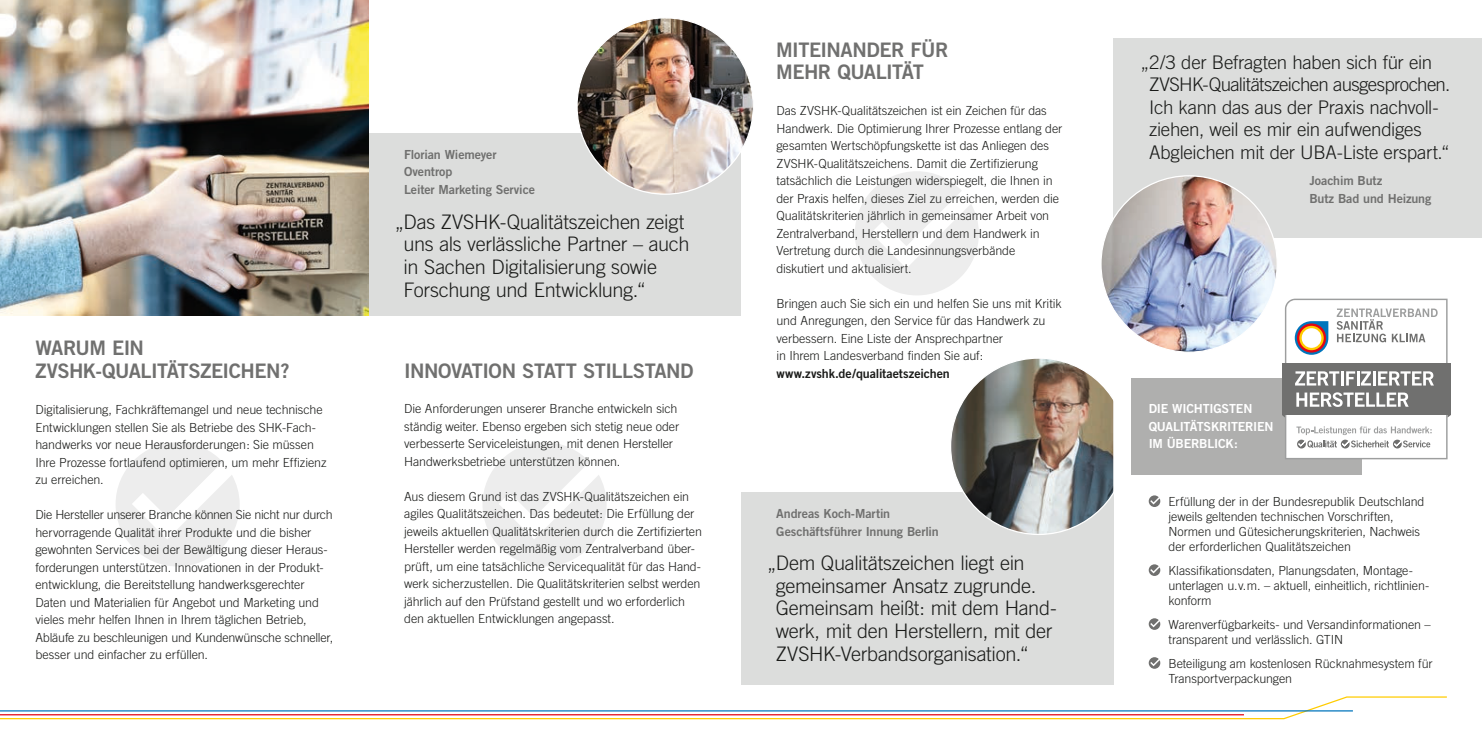
<style>
.page{position:relative;width:1482px;height:745px;background:#fff}
.page>*{position:absolute;margin:0;border:0;box-sizing:border-box;transform-origin:0 0}
.t1{font:300 20px/22.5px "Trade Gothic";letter-spacing:-.015em;color:#1a1b19}
.t2{font:20px/22.5px "Trade Gothic Bold Two";letter-spacing:-.025em;color:#70706f}
.t3{font:300 18.75px/22.5px "Trade Gothic";letter-spacing:-.02em;color:#1a1b19}
.t4{font:300 12.5px/17.5px "Trade Gothic";letter-spacing:-.01em;color:#1a1b19}
.t5{font:12.5px/17.5px "Trade Gothic Bold Two";letter-spacing:-.005em;color:#70706f}
.t6{font:12.5px/17.5px "Trade Gothic Bold Two";letter-spacing:-.02em;color:#fff}
.t7{font:12.5px "Trade Gothic Bold Two";letter-spacing:-.005em;color:#1a1b19}
</style>
<div class="page">
<svg style="left:483px;top:442px;width:123px;height:124px"></svg>
<svg style="left:0;top:696px;width:1447px;height:23px"></svg>
<hr style="left:0;top:709px;width:1352px;height:2px;background:#0075bc">
<hr style="left:0;top:713px;width:1243px;height:2px;background:#e30614">
<div style="left:741px;top:491px;width:372px;height:193px;background:#dcdddc"></div>
<div style="left:369px;top:133px;width:372px;height:182px;background:#dcdddc"></div>
<svg style="left:116px;top:442px;width:124px;height:124px"></svg>
<img style="left:0;top:0;width:369px;height:315px">
<svg style="left:855px;top:171px;width:123px;height:124px"></svg>
<img style="left:577px;top:18px;width:176px;height:176px;border-radius:88px">
<div style="left:1113px;top:38px;width:368px;height:200px;background:#dcdddc"></div>
<div style="left:1130px;top:378px;width:231px;height:96px;background:#afafae"></div>
<svg style="left:1148px;top:495px;width:12px;height:11px"></svg>
<svg style="left:1148px;top:564px;width:12px;height:11px"></svg>
<svg style="left:1148px;top:618px;width:12px;height:11px"></svg>
<svg style="left:1148px;top:657px;width:12px;height:11px"></svg>
<img style="left:949px;top:358px;width:164px;height:176px">
<img style="left:1100px;top:176px;width:176px;height:176px;border-radius:88px">
<svg style="left:1282px;top:298px;width:168px;height:161px"></svg>
<h1 class="t2" style="left:35px;top:337px;width:256px">WARUM EIN<br>ZVSHK-QUALITÄTSZEICHEN?</h1>
<p class="t4" style="left:35px;top:401px;width:292px">Digitalisierung, Fachkräftemangel und neue technische Entwicklungen stellen Sie als Betriebe des SHK-Fach&shy;handwerks vor neue Herausforderungen: Sie müssen Ihre Prozesse fortlaufend optimieren, um mehr Effizienz zu erreichen.</p>
<p class="t4" style="left:35px;top:506px;width:299px">Die Hersteller unserer Branche können Sie nicht nur durch hervorragende Qualität ihrer Produkte und die bisher gewohnten Services bei der Bewältigung dieser Heraus&shy;forderungen unterstützen. Innovationen in der Produkt&shy;entwicklung, die Bereitstellung handwerksgerechter Daten und Materialien für Angebot und Marketing und vieles mehr helfen Ihnen in Ihrem täglichen Betrieb, Abläufe zu beschleunigen und Kundenwünsche schneller, besser und einfacher zu erfüllen.</p>
<p class="t5" style="left:404px;top:146px;width:132px">Florian Wiemeyer<br>Oventrop<br>Leiter Marketing Service</p>
<h1 class="t1" style="left:403px;top:212px;width:287px;text-indent:-8px">„ Das ZVSHK-Qualitätszeichen zeigt uns als verlässliche Partner – auch in Sachen Digitalisierung sowie Forschung und Entwicklung.“</h1>
<h1 class="t2" style="left:404px;top:359px;width:291px">INNOVATION STATT STILLSTAND</h1>
<p class="t4" style="left:404px;top:400px;width:276px">Die Anforderungen unserer Branche entwickeln sich ständig weiter. Ebenso ergeben sich stetig neue oder verbesserte Serviceleistungen, mit denen Hersteller Handwerksbetriebe unterstützen können.</p>
<p class="t4" style="left:404px;top:488px;width:299px">Aus diesem Grund ist das ZVSHK-Qualitätszeichen ein agiles Qualitätszeichen. Das bedeutet: Die Erfüllung der jeweils aktuellen Qualitätskriterien durch die Zertifizierten Hersteller werden regelmäßig vom Zentralverband über&shy;prüft, um eine tatsächliche Servicequalität für das Hand&shy;werk sicherzustellen. Die Qualitätskriterien selbst werden jährlich auf den Prüfstand gestellt und wo erforderlich den aktuellen Entwicklungen angepasst.</p>
<h1 class="t2" style="left:776px;top:39px;width:174px">MITEINANDER FÜR<br>MEHR QUALITÄT</h1>
<p class="t4" style="left:776px;top:103px;width:287px">Das ZVSHK-Qualitätszeichen ist ein Zeichen für das Handwerk. Die Optimierung Ihrer Prozesse entlang der gesamten Wertschöpfungskette ist das Anliegen des ZVSHK-Qualitätszeichens. Damit die Zertifizierung tatsächlich die Leistungen widerspiegelt, die Ihnen in der Praxis helfen, dieses Ziel zu erreichen, werden die Qualitätskriterien jährlich in gemeinsamer Arbeit von Zentralverband, Herstellern und dem Handwerk in Vertretung durch die Landesinnungsverbände diskutiert und aktualisiert.</p>
<p class="t4" style="left:776px;top:295px;width:286px">Bringen auch Sie sich ein und helfen Sie uns mit Kritik und Anregungen, den Service für das Handwerk zu verbessern. Eine Liste der Ansprechpartner<br>in Ihrem Landesverband finden Sie auf:</p>
<p class="t7" style="left:776px;top:366px;width:175px">www.zvshk.de/qualitaetszeichen</p>
<p class="t5" style="left:776px;top:504px;width:164px">Andreas Koch-Martin<br>Geschäftsführer Innung Berlin</p>
<h1 class="t1" style="left:775px;top:553px;width:282px;text-indent:-8px">„ Dem Qualitätszeichen liegt ein gemeinsamer Ansatz zugrunde.<br>Gemeinsam heißt: mit dem Hand&shy;werk, mit den Herstellern, mit der<br>ZVSHK-Verbandsorganisation.“</h1>
<h2 class="t3" style="left:1148px;top:52px;width:303px;text-indent:-8px">„ 2/3 der Befragten haben sich für ein ZVSHK-Qualitätszeichen ausgesprochen.<br>Ich kann das aus der Praxis nachvoll&shy;ziehen, weil es mir ein aufwendiges Abgleichen mit der UBA-Liste erspart.“</h2>
<p class="t5" style="left:1309px;top:172px;width:124px">Joachim Butz<br>Butz Bad und Heizung</p>
<p class="t6" style="left:1148px;top:399px;width:126px">DIE WICHTIGSTEN<br>QUALITÄTSKRITERIEN<br>IM ÜBERBLICK:</p>
<p class="t4" style="left:1168px;top:494px;width:257px;line-height:15px">Erfüllung der in der Bundesrepublik Deutschland jeweils geltenden technischen Vorschriften, Normen und Gütesicherungskriterien, Nachweis der erforderlichen Qualitätszeichen</p>
<p class="t4" style="left:1168px;top:563px;width:262px;line-height:15px">Klassifikationsdaten, Planungsdaten, Montage&shy;unterlagen u. v. m. – aktuell, einheitlich, richtlinien&shy;konform</p>
<p class="t4" style="left:1168px;top:617px;width:264px;line-height:15px">Warenverfügbarkeits- und Versandinformationen – transparent und verlässlich. GTIN</p>
<p class="t4" style="left:1168px;top:656px;width:265px;line-height:15px">Beteiligung am kostenlosen Rücknahmesystem für<br>Transportverpackungen</p>
</div>
